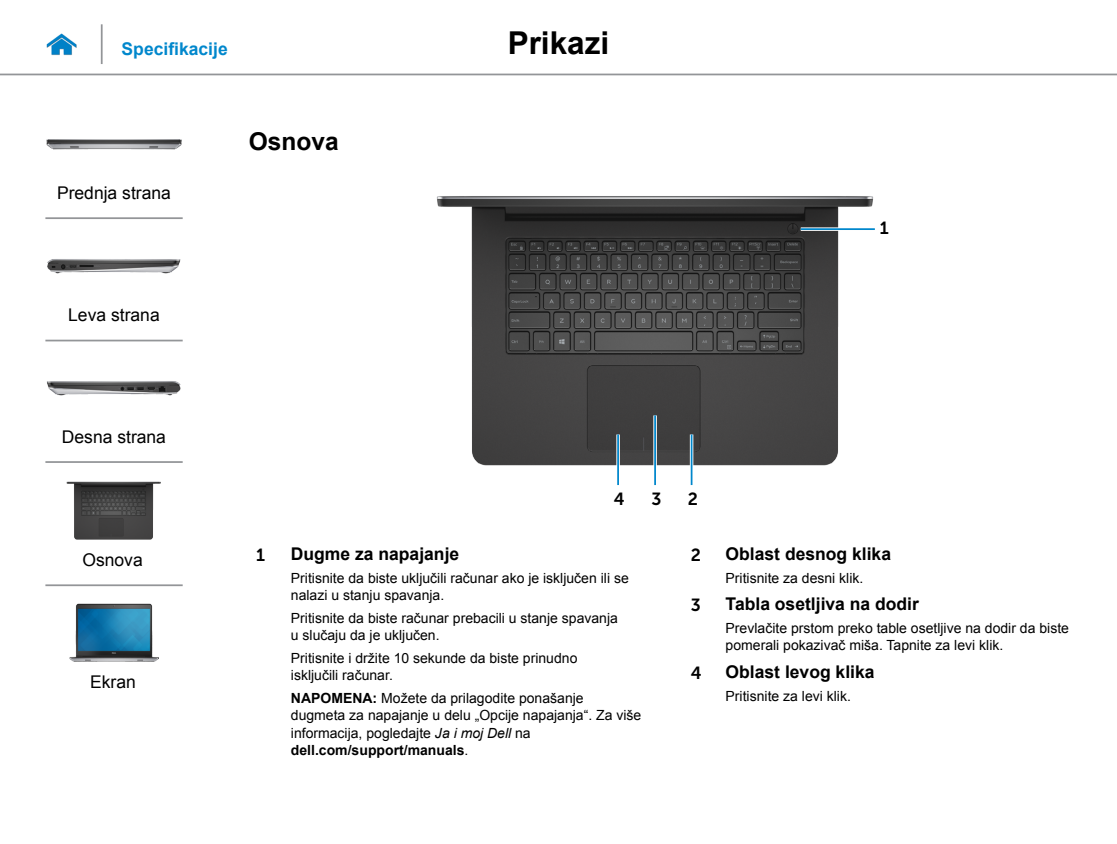
<style>
.page{position:relative;width:1117px;height:844px;background:#fff}
.page>*{position:absolute;margin:0;border:0;box-sizing:border-box;transform-origin:0 0}
.t1{font:700 31.5px "Arial";color:#000}
.Head2{font:700 24.5px "Arial";color:#000}
.Callout_Head{font:700 17.5px "Arial";color:#000}
.t2{font:17.5px "Arial";color:#000}
.t3{font:700 17.5px "Arial";color:#0087cc}
.Callout_Head-2{font:17.5px "Museo Sans For Dell 700";color:#000}
.Callout-L{font:17.5px "Museo Sans For Dell 700";color:#000}
.Callout_description{font:14px/17.5px "Arial";color:#000}
.s1{font-weight:700}
.s2{font-style:italic}
</style>
<div class="page">
<hr style="left:0;top:74px;width:1116px;height:1px;background:#939598">
<img style="left:46px;top:33px;width:31px;height:23px">
<img style="left:436px;top:196px;width:438px;height:270px">
<svg style="left:800px;top:227px;width:74px;height:4px"></svg>
<hr style="left:800px;top:228px;width:74px;height:2px;background:#0087cc">
<hr style="left:653px;top:415px;width:3px;height:70px;background:#fff">
<hr style="left:654px;top:415px;width:1px;height:70px;background:#0087cc">
<svg style="left:689px;top:434px;width:4px;height:51px"></svg>
<hr style="left:690px;top:434px;width:2px;height:51px;background:#0087cc">
<hr style="left:616px;top:434px;width:3px;height:51px;background:#fff">
<hr style="left:617px;top:434px;width:2px;height:51px;background:#0087cc">
<hr style="left:101px;top:24px;width:2px;height:40px;background:#939598">
<img style="left:46px;top:139px;width:136px;height:11px">
<img style="left:47px;top:259px;width:134px;height:14px">
<img style="left:47px;top:381px;width:134px;height:14px">
<img style="left:67px;top:481px;width:94px;height:58px">
<img style="left:69px;top:603px;width:89px;height:58px">
<hr style="left:45px;top:217px;width:138px;height:2px;background:#939598">
<hr style="left:45px;top:339px;width:138px;height:2px;background:#939598">
<hr style="left:45px;top:461px;width:138px;height:2px;background:#939598">
<hr style="left:45px;top:584px;width:138px;height:2px;background:#939598">
<p class="t3" style="left:122px;top:37px;width:108px">Specifikacije</p>
<h1 class="t1" style="left:507px;top:22px;width:103px">Prikazi</h1>
<p class="t2" style="left:57px;top:181px;width:115px">Prednja strana</p>
<p class="t2" style="left:68px;top:303px;width:93px">Leva strana</p>
<p class="t2" style="left:62px;top:425px;width:106px">Desna strana</p>
<p class="t2" style="left:82px;top:548px;width:62px">Osnova</p>
<p class="t2" style="left:90px;top:670px;width:47px">Ekran</p>
<p class="Head2" style="left:249px;top:125px;width:91px">Osnova</p>
<p class="Callout-L" style="left:613px;top:489px;width:12px">4</p>
<p class="Callout-L" style="left:651px;top:489px;width:12px">3</p>
<p class="Callout-L" style="left:687px;top:489px;width:12px">2</p>
<p class="Callout-L" style="left:879px;top:218px;width:10px">1</p>
<p class="Callout_Head-2" style="left:256px;top:544px;width:10px">1</p>
<p class="Callout_Head" style="left:291px;top:542px;width:170px">Dugme za napajanje</p>
<p class="Callout_description" style="left:291px;top:569px;width:339px">Pritisnite da biste uključili računar ako je isključen ili se nalazi u stanju spavanja.</p>
<p class="Callout_description" style="left:291px;top:609px;width:328px">Pritisnite da biste računar prebacili u stanje spavanja u slučaju da je uključen.</p>
<p class="Callout_description" style="left:291px;top:649px;width:288px">Pritisnite i držite 10 sekunde da biste prinudno isključili računar.</p>
<p class="Callout_description" style="left:291px;top:689px;width:352px"><span class="s1">NAPOMENA:</span> Možete da prilagodite ponašanje dugmeta za napajanje u delu „Opcije napajanja“. Za više informacija, pogledajte <span class="s2">Ja i moj Dell</span> na <span class="s1">dell.com/support/manuals</span>.</p>
<p class="Callout_Head-2" style="left:690px;top:544px;width:12px">2</p>
<p class="Callout_Head" style="left:725px;top:542px;width:167px">Oblast desnog klika</p>
<p class="Callout_description" style="left:725px;top:569px;width:139px">Pritisnite za desni klik.</p>
<p class="Callout_Head-2" style="left:690px;top:595px;width:12px">3</p>
<p class="Callout_Head" style="left:725px;top:592px;width:195px">Tabla osetljiva na dodir</p>
<p class="Callout_description" style="left:725px;top:619px;width:345px">Prevlačite prstom preko table osetljive na dodir da biste pomerali pokazivač miša. Tapnite za levi klik.</p>
<p class="Callout_Head-2" style="left:690px;top:662px;width:12px">4</p>
<p class="Callout_Head" style="left:725px;top:660px;width:150px">Oblast levog klika</p>
<p class="Callout_description" style="left:725px;top:687px;width:127px">Pritisnite za levi klik.</p>
</div>
